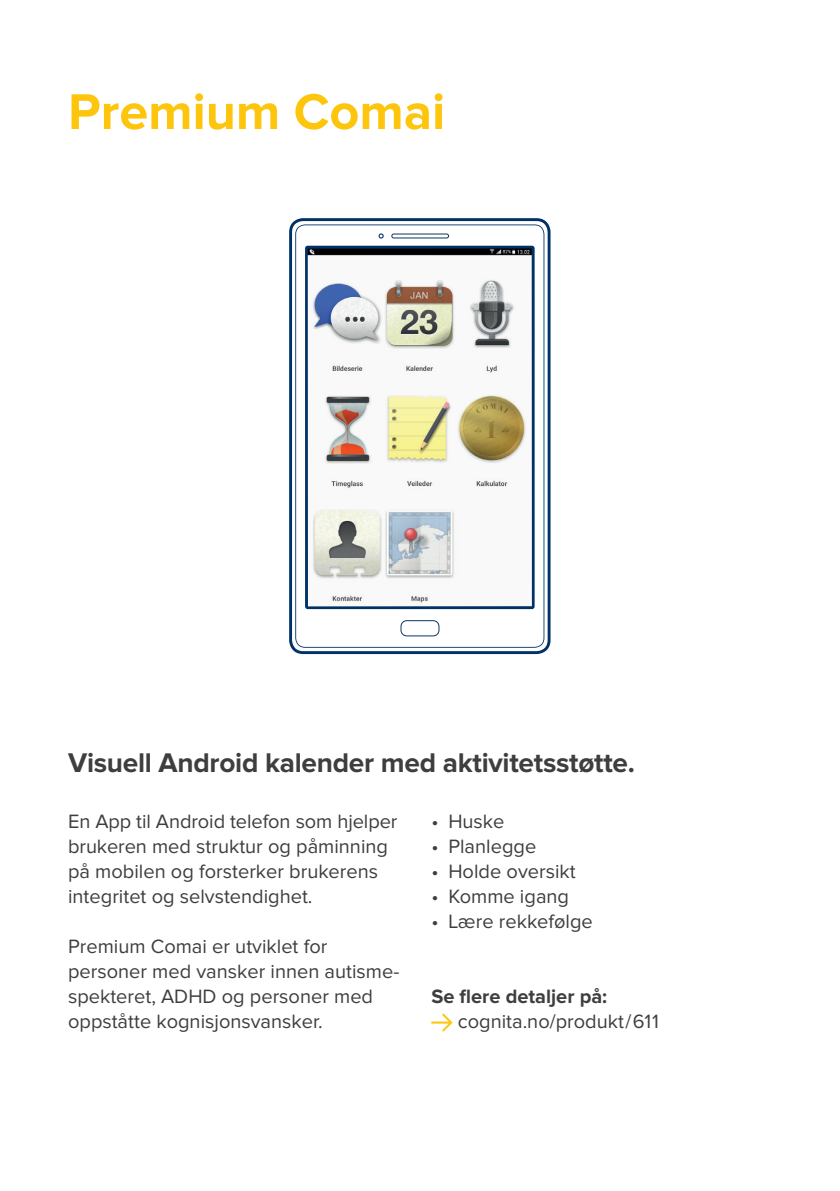
<style>
.page{position:relative;width:840px;height:1191px;background:#fff}
.page>*{position:absolute;margin:0;border:0;box-sizing:border-box;transform-origin:0 0}
.t1{font:700 52px "Proxima Nova";color:#fec50d}
.t2{font:700 28px "Proxima Nova";letter-spacing:-.01em;color:#3e3e3f}
.t3{font:20px/25px "Proxima Nova";color:#3e3e3f}
.t4{font:700 20px "Proxima Nova";color:#3e3e3f}
</style>
<div class="page">
<svg style="left:431px;top:1013px;width:21px;height:18px"></svg>
<svg style="left:289px;top:218px;width:261px;height:436px"></svg>
<svg style="left:295px;top:224px;width:249px;height:424px"></svg>
<svg style="left:305px;top:246px;width:229px;height:363px"></svg>
<svg style="left:378px;top:233px;width:5px;height:5px"></svg>
<div style="left:391px;top:233px;width:58px;height:5px;border:1px solid #0f375e;border-radius:2px"></div>
<div style="left:400px;top:620px;width:39px;height:16px;border:1px solid #0f375e;border-radius:6px"></div>
<h1 class="t1" style="left:68px;top:88px;width:378px">Premium Comai</h1>
<h2 class="t2" style="left:68px;top:750px;width:568px">Visuell Android kalender med aktivitetsstøtte.</h2>
<p class="t3" style="left:68px;top:809px;width:331px">En App til Android telefon som hjelper brukeren med struktur og påminning på mobilen og forsterker brukerens integritet og selvstendighet.</p>
<p class="t3" style="left:68px;top:934px;width:332px">Premium Comai er utviklet for personer med vansker innen autisme&shy;spekteret, ADHD og personer med oppståtte kognisjonsvansker.</p>
<p class="t3" style="left:431px;top:809px;width:75px">• Huske</p>
<p class="t3" style="left:431px;top:834px;width:106px">• Planlegge</p>
<p class="t3" style="left:431px;top:859px;width:146px">• Holde oversikt</p>
<p class="t3" style="left:431px;top:884px;width:139px">• Komme igang</p>
<p class="t3" style="left:431px;top:909px;width:163px">• Lære rekkefølge</p>
<p class="t4" style="left:431px;top:987px;width:177px">Se flere detaljer på:</p>
<p class="t3" style="left:457px;top:1009px;width:202px">cognita.no/produkt/611</p>
</div>
